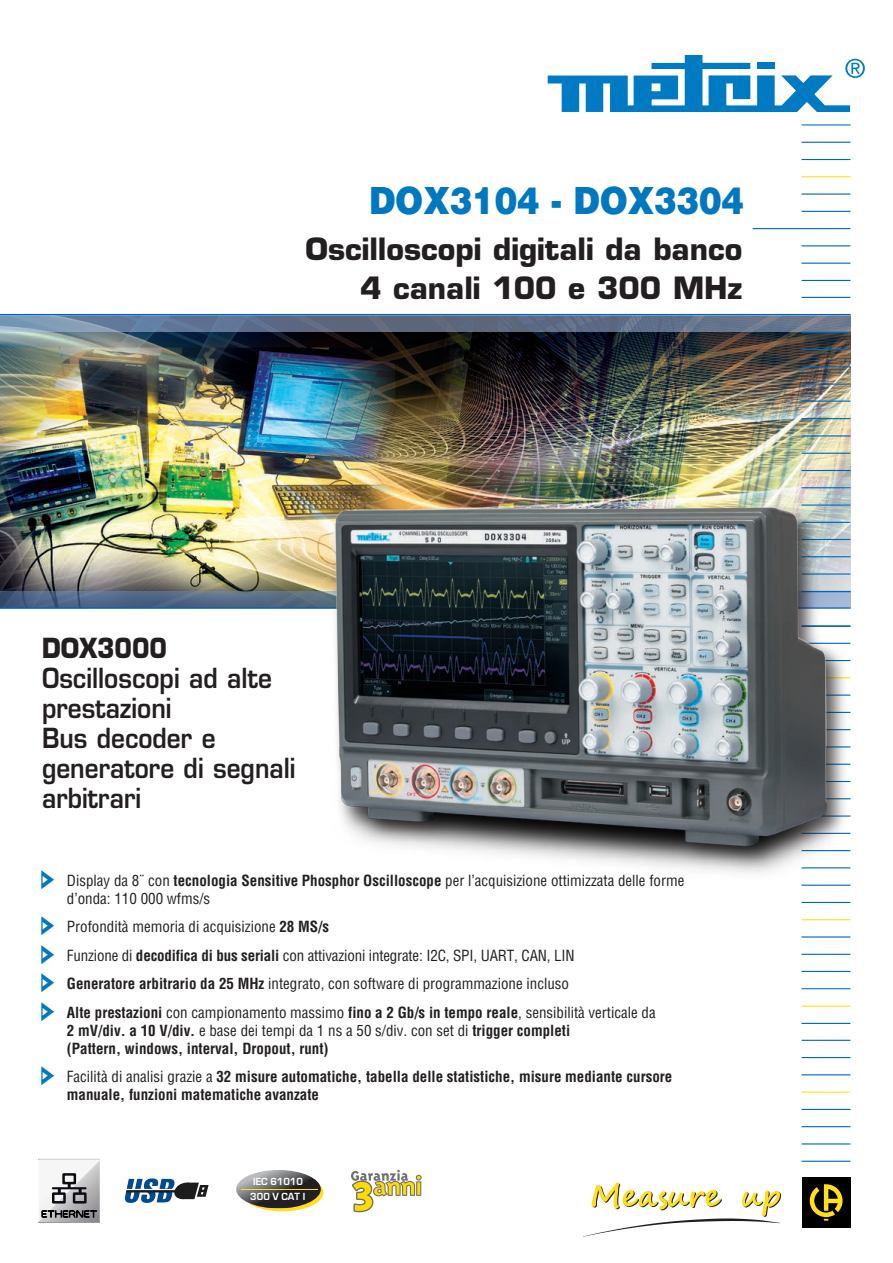
<style>
.page{position:relative;width:893px;height:1263px;background:#fff}
.page>*{position:absolute;margin:0;border:0;box-sizing:border-box;transform-origin:0 0}
.t1{font:900 37.5px "Helvetica LT Std";color:#0078c0;scale:.9 1}
.t2{font:700 30px/39px "Eurostile LT Std";color:#231f20;text-align:right}
.t3{font:600 27px/30px "Eurostile LT Std";color:#231f20;scale:.9 1}
.t4{font:700 27px "Eurostile LT Std";color:#231f20;scale:.9 1}
.t5{font:condensed 15px/28.5px "Helvetica LT Std";color:#231f20}
.t6{font:700 condensed 15px/18px "Helvetica LT Std";color:#231f20}
.t7{font:700 10.65px "Eurostile";color:#fff}
.s1{font-family:"Pointers";font-stretch:normal;font-size:21px;color:#0078c0}
.s2{font-weight:700}
.s3{font-weight:400}
.s4{font-family:"Pointers";font-weight:400;font-stretch:normal;font-size:21px;color:#0078c0}
</style>
<div class="page">
<img style="left:0;top:332px;width:850px;height:259px">
<svg style="left:0;top:315px;width:850px;height:17px;background:#667690"></svg>
<hr style="left:0;top:314px;width:850px;height:1px;background:#0166b3">
<svg style="left:0;top:591px;width:308px;height:16px;background:#536784"></svg>
<hr style="left:0;top:607px;width:850px;height:1px;background:#0166b3">
<hr style="left:801px;top:124px;width:49px;height:2px;background:#0078c0">
<hr style="left:801px;top:142px;width:49px;height:1px;background:#0166b3">
<hr style="left:801px;top:159px;width:49px;height:1px;background:#0166b3">
<hr style="left:801px;top:176px;width:49px;height:1px;background:#ffe01b">
<hr style="left:801px;top:193px;width:49px;height:2px;background:#0166b3">
<hr style="left:801px;top:211px;width:49px;height:1px;background:#0166b3">
<hr style="left:753px;top:228px;width:97px;height:1px;background:#0166b3">
<hr style="left:801px;top:245px;width:49px;height:1px;background:#0166b3">
<hr style="left:801px;top:263px;width:49px;height:1px;background:#0166b3">
<hr style="left:801px;top:280px;width:49px;height:1px;background:#0166b3">
<hr style="left:801px;top:297px;width:49px;height:1px;background:#0166b3">
<hr style="left:801px;top:332px;width:49px;height:1px;background:#0166b3">
<hr style="left:801px;top:349px;width:49px;height:1px;background:#0166b3">
<hr style="left:801px;top:366px;width:49px;height:1px;background:#0166b3">
<hr style="left:801px;top:384px;width:49px;height:1px;background:#0166b3">
<hr style="left:801px;top:401px;width:49px;height:1px;background:#0166b3">
<hr style="left:801px;top:418px;width:49px;height:1px;background:#0166b3">
<hr style="left:801px;top:435px;width:49px;height:1px;background:#0166b3">
<hr style="left:801px;top:453px;width:49px;height:1px;background:#0166b3">
<hr style="left:801px;top:470px;width:49px;height:1px;background:#0166b3">
<hr style="left:801px;top:487px;width:49px;height:1px;background:#0166b3">
<hr style="left:801px;top:1040px;width:49px;height:1px;background:#0166b3">
<hr style="left:801px;top:1057px;width:49px;height:1px;background:#0166b3">
<hr style="left:801px;top:1074px;width:49px;height:1px;background:#0166b3">
<hr style="left:801px;top:1091px;width:49px;height:2px;background:#ffe01b">
<hr style="left:801px;top:1109px;width:49px;height:1px;background:#0166b3">
<hr style="left:801px;top:1126px;width:49px;height:1px;background:#0166b3">
<hr style="left:801px;top:1143px;width:49px;height:1px;background:#0166b3">
<hr style="left:801px;top:1161px;width:49px;height:1px;background:#0166b3">
<hr style="left:801px;top:885px;width:49px;height:1px;background:#0166b3">
<hr style="left:801px;top:902px;width:49px;height:1px;background:#0166b3">
<hr style="left:801px;top:919px;width:49px;height:1px;background:#ffe01b">
<hr style="left:801px;top:936px;width:49px;height:1px;background:#0166b3">
<hr style="left:801px;top:954px;width:49px;height:1px;background:#0166b3">
<hr style="left:801px;top:971px;width:49px;height:1px;background:#0166b3">
<hr style="left:801px;top:988px;width:49px;height:1px;background:#0078c0">
<hr style="left:801px;top:1005px;width:49px;height:2px;background:#ffe01b">
<hr style="left:801px;top:1023px;width:49px;height:1px;background:#0166b3">
<div style="left:802px;top:1177px;width:48px;height:50px;background:#000"></div>
<svg style="left:810px;top:1184px;width:32px;height:36px"></svg>
<svg style="left:583px;top:1182px;width:198px;height:55px"></svg>
<svg style="left:351px;top:1170px;width:71px;height:42px"></svg>
<svg style="left:548px;top:55px;width:317px;height:57px"></svg>
<img style="left:308px;top:497px;width:543px;height:377px">
<svg style="left:125px;top:1178px;width:84px;height:25px"></svg>
<svg style="left:39px;top:1159px;width:61px;height:63px"></svg>
<svg style="left:242px;top:1173px;width:81px;height:38px"></svg>
<img style="left:236px;top:1170px;width:85px;height:38px">
<hr style="left:242px;top:1189px;width:76px;height:1px;background:#ffdf1b">
<h1 class="t1" style="left:369px;top:176px;width:418px">DOX3104 - DOX3304</h1>
<h2 class="t2" style="left:305px;top:229px;width:438px">Oscilloscopi digitali da banco<br>4 canali 100 e 300 MHz</h2>
<h3 class="t4" style="left:42px;top:631px;width:140px">DOX3000</h3>
<h3 class="t3" style="left:42px;top:663px;width:283px">Oscilloscopi ad alte prestazioni<br>Bus decoder e generatore di segnali arbitrari</h3>
<p class="t5" style="left:67px;top:871px;width:619px;line-height:18px;text-indent:-26px"><span class="s1">E</span> Display da 8¨ con <span class="s2">tecnologia Sensitive Phosphor Oscilloscope</span> per l’acquisizione ottimizzata delle forme d’onda: 110 000 wfms/s</p>
<p class="t5" style="left:41px;top:912px;width:616px"><span class="s1">E</span> Profondità memoria di acquisizione <span class="s2">28 MS/s<br></span><span class="s1">E</span> Funzione di <span class="s2">decodifica di bus seriali</span> con attivazioni integrate: I2C, SPI, UART, CAN, LIN<br><span class="s1">E</span> <span class="s2">Generatore arbitrario da 25 MHz</span> integrato, con software di programmazione incluso<br><span class="s1">E</span> <span class="s2">Alte prestazioni</span> con campionamento massimo <span class="s2">fino a 2 Gb/s in tempo reale</span>, sensibilità verticale da</p>
<p class="t6" style="left:67px;top:1021px;width:505px">2 mV/div. a 10 V/div. <span class="s3">e base dei tempi da 1 ns a 50 s/div. con set di</span> trigger completi (Pattern, windows, interval, Dropout, runt)</p>
<p class="t6" style="left:67px;top:1068px;width:607px;text-indent:-26px"><span class="s4">E</span> <span class="s3">Facilità di analisi grazie a</span> 32 misure automatiche, tabella delle statistiche, misure mediante cursore manuale, funzioni matematiche avanzate</p>
<p class="t7" style="left:253px;top:1176px;width:51px">IEC 61010</p>
<p class="t7" style="left:250px;top:1190px;width:56px">300 V CAT I</p>
</div>
